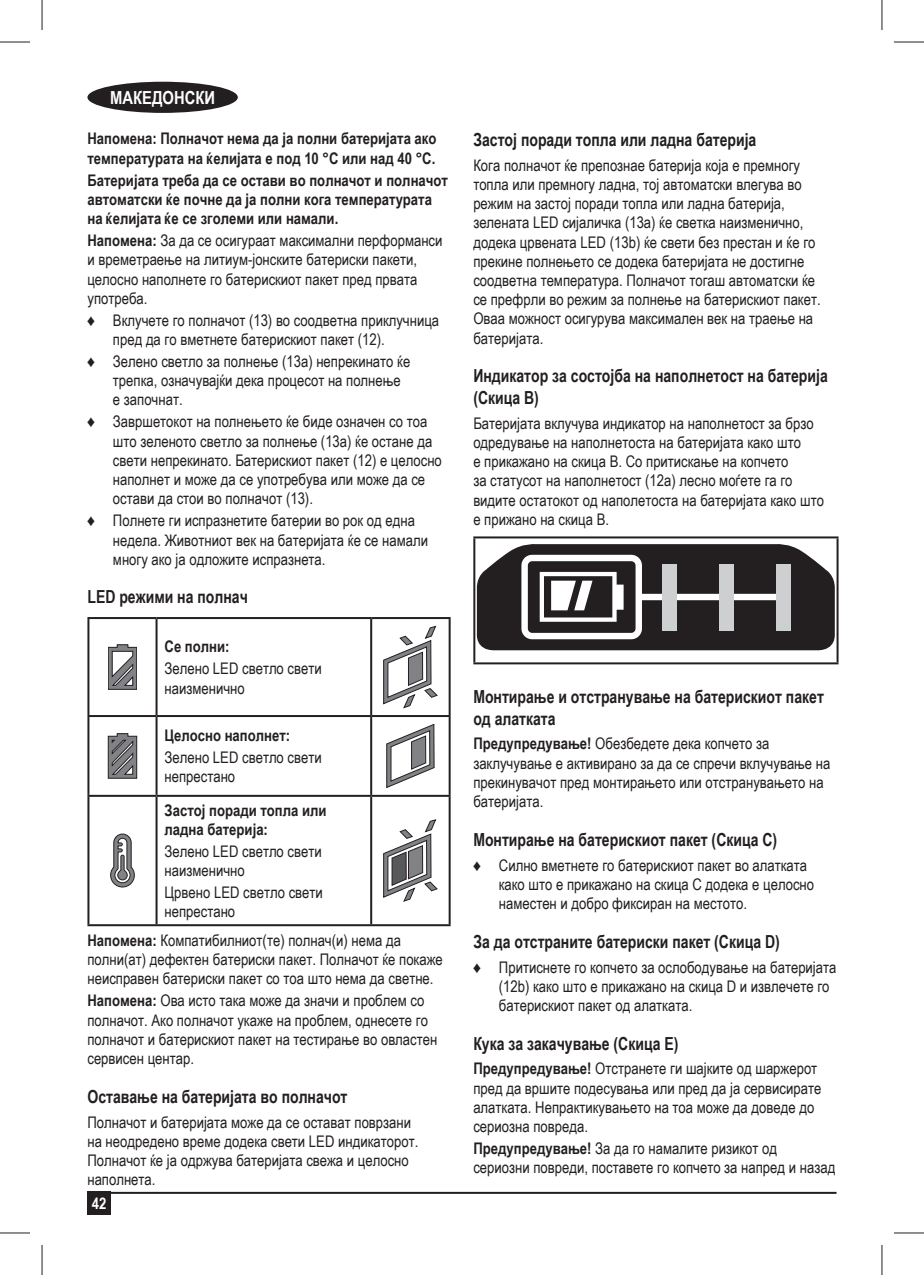
<style>
.page{position:relative;width:924px;height:1275px;background:#fff}
.page>*{position:absolute;margin:0;border:0;box-sizing:border-box;transform-origin:0 0}
.t1{font:700 18px/21.6px "Arial Narrow";color:#231f20;scale:.95 1}
.t2{font:700 18px "Arial Narrow";color:#fff}
.t3{font:16px/19.2px "Arial Narrow";color:#231f20}
.t4{font:700 16px/19.2px "Arial Narrow";color:#231f20}
.t5{font:700 16px "Arial Narrow";color:#fff}
.s1{font-weight:700}
</style>
<div class="page">
<div style="left:87px;top:82px;width:151px;height:31px;background:#231f20;border-radius:50%"></div>
<div style="left:87px;top:1191px;width:24px;height:24px;background:#231f20"></div>
<hr style="left:87px;top:1191px;width:749px;height:2px;background:#231f20">
<hr style="left:87px;top:617px;width:69px;height:2px;background:#231f20">
<hr style="left:87px;top:619px;width:2px;height:96px;background:#231f20">
<hr style="left:156px;top:617px;width:215px;height:2px;background:#231f20">
<hr style="left:155px;top:619px;width:2px;height:96px;background:#231f20">
<hr style="left:371px;top:617px;width:79px;height:2px;background:#231f20">
<hr style="left:370px;top:619px;width:2px;height:96px;background:#231f20">
<hr style="left:448px;top:619px;width:2px;height:96px;background:#231f20">
<hr style="left:87px;top:715px;width:69px;height:2px;background:#231f20">
<hr style="left:87px;top:717px;width:2px;height:78px;background:#231f20">
<hr style="left:156px;top:715px;width:215px;height:2px;background:#231f20">
<hr style="left:155px;top:717px;width:2px;height:78px;background:#231f20">
<hr style="left:371px;top:715px;width:79px;height:2px;background:#231f20">
<hr style="left:370px;top:717px;width:2px;height:78px;background:#231f20">
<hr style="left:448px;top:717px;width:2px;height:78px;background:#231f20">
<hr style="left:87px;top:795px;width:69px;height:2px;background:#231f20">
<hr style="left:87px;top:797px;width:2px;height:127px;background:#231f20">
<hr style="left:156px;top:795px;width:215px;height:2px;background:#231f20">
<hr style="left:155px;top:797px;width:2px;height:127px;background:#231f20">
<hr style="left:371px;top:795px;width:79px;height:2px;background:#231f20">
<hr style="left:370px;top:797px;width:2px;height:127px;background:#231f20">
<hr style="left:448px;top:797px;width:2px;height:127px;background:#231f20">
<hr style="left:87px;top:924px;width:363px;height:2px;background:#231f20">
<svg style="left:108px;top:644px;width:29px;height:45px"></svg>
<svg style="left:383px;top:626px;width:54px;height:82px"></svg>
<svg style="left:108px;top:733px;width:29px;height:45px"></svg>
<svg style="left:386px;top:724px;width:48px;height:64px"></svg>
<svg style="left:110px;top:834px;width:24px;height:53px"></svg>
<svg style="left:383px;top:819px;width:54px;height:83px"></svg>
<hr style="left:473px;top:536px;width:365px;height:2px;background:#231f20">
<hr style="left:473px;top:538px;width:2px;height:124px;background:#231f20">
<hr style="left:836px;top:538px;width:2px;height:124px;background:#231f20">
<hr style="left:473px;top:662px;width:365px;height:2px;background:#231f20">
<svg style="left:476px;top:544px;width:358px;height:106px"></svg>
<div style="left:662px;top:564px;width:14px;height:67px;background:#cecfd1"></div>
<div style="left:719px;top:564px;width:14px;height:67px;background:#cecfd1"></div>
<div style="left:775px;top:564px;width:14px;height:67px;background:#cecfd1"></div>
<hr style="left:0;top:42px;width:30px;height:1px;background:#231f20">
<hr style="left:893px;top:42px;width:30px;height:1px;background:#231f20">
<hr style="left:0;top:1232px;width:30px;height:1px;background:#231f20">
<hr style="left:893px;top:1232px;width:30px;height:1px;background:#231f20">
<hr style="left:42px;top:0;width:1px;height:30px;background:#231f20">
<hr style="left:42px;top:1245px;width:1px;height:30px;background:#231f20">
<hr style="left:881px;top:0;width:1px;height:30px;background:#231f20">
<hr style="left:881px;top:1245px;width:1px;height:30px;background:#231f20">
<p class="t2" style="left:110px;top:87px;width:106px">МАКЕДОНСКИ</p>
<p class="t4" style="left:87px;top:129px;width:350px">Напомена: Полначот нема да ја полни батеријата ако температурата на ќелијата е под 10 °C или над 40 °C.</p>
<p class="t4" style="left:87px;top:170px;width:362px">Батеријата треба да се остави во полначот и полначот автоматски ќе почне да ја полни кога температурата на ќелијата ќе се зголеми или намали.</p>
<p class="t3" style="left:87px;top:231px;width:356px"><span class="s1">Напомена:</span> За да се осигураат максимални перформанси и времетраење на литиум-јонските батериски пакети, целосно наполнете го батерискиот пакет пред првата употреба.</p>
<p class="t3" style="left:113px;top:310px;width:327px;text-indent:-26px">♦ Вклучете го полначот (13) во соодветна приклучница пред да го вметнете батерискиот пакет (12).</p>
<p class="t3" style="left:113px;top:352px;width:299px;text-indent:-26px">♦ Зелено светло за полнење (13a) непрекинато ќе трепка, означувајќи дека процесот на полнење е започнат.</p>
<p class="t3" style="left:113px;top:412px;width:330px;text-indent:-26px">♦ Завршетокот на полнењето ќе биде означен со тоа што зеленото светло за полнење (13a) ќе остане да свети непрекинато. Батерискиот пакет (12) е целосно наполнет и може да се употребува или може да се остави да стои во полначот (13).</p>
<p class="t3" style="left:113px;top:511px;width:316px;text-indent:-26px">♦ Полнете ги испразнетите батерии во рок од една недела. Животниот век на батеријата ќе се намали многу ако ја одложите испразнета.</p>
<p class="t1" style="left:87px;top:586px;width:170px">LED режими на полнач</p>
<p class="t4" style="left:164px;top:637px;width:67px">Се полни:</p>
<p class="t3" style="left:164px;top:659px;width:159px">Зелено LED светло свети наизменично</p>
<p class="t4" style="left:164px;top:725px;width:127px">Целосно наполнет:</p>
<p class="t3" style="left:164px;top:748px;width:159px">Зелено LED светло свети непрестано</p>
<p class="t4" style="left:164px;top:800px;width:163px">Застој поради топла или ладна батерија:</p>
<p class="t3" style="left:164px;top:841px;width:159px">Зелено LED светло свети наизменично</p>
<p class="t3" style="left:164px;top:882px;width:160px">Црвено LED светло свети непрестано</p>
<p class="t3" style="left:87px;top:930px;width:356px"><span class="s1">Напомена:</span> Компатибилниот(те) полнач(и) нема да полни(ат) дефектен батериски пакет. Полначот ќе покаже неисправен батериски пакет со тоа што нема да светне.</p>
<p class="t3" style="left:87px;top:991px;width:351px"><span class="s1">Напомена:</span> Ова исто така може да значи и проблем со полначот. Ако полначот укаже на проблем, однесете го полначот и батерискиот пакет на тестирање во овластен сервисен центар.</p>
<p class="t1" style="left:87px;top:1085px;width:275px">Оставање на батеријата во полначот</p>
<p class="t3" style="left:87px;top:1112px;width:332px">Полначот и батеријата може да се остават поврзани на неодредено време додека свети LED индикаторот.<br>Полначот ќе ја одржува батеријата свежа и целосно наполнета.</p>
<p class="t5" style="left:92px;top:1194px;width:16px">42</p>
<p class="t1" style="left:473px;top:128px;width:299px">Застој поради топла или ладна батерија</p>
<p class="t3" style="left:473px;top:155px;width:348px">Кога полначот ќе препознае батерија која е премногу топла или премногу ладна, тој автоматски влегува во режим на застој поради топла или ладна батерија, зелената LED сијаличка (13a) ќе светка наизменично, додека црвената LED (13b) ќе свети без престан и ќе го прекине полнењето се додека батеријата не достигне соодветна температура. Полначот тогаш автоматски ќе се префрли во режим за полнење на батерискиот пакет.<br>Оваа можност осигурува максимален век на траење на батеријата.</p>
<p class="t1" style="left:473px;top:365px;width:374px">Индикатор за состојба на наполнетост на батерија (Скица B)</p>
<p class="t3" style="left:473px;top:413px;width:352px">Батеријата вклучува индикатор на наполнетост за брзо одредување на наполнетоста на батеријата како што<br>е прикажано на скица B. Со притискање на копчето<br>за статусот на наполнетост (12a) лесно моѓете га го видите остатокот од наполетоста на батеријата како што е прижано на скица B.</p>
<p class="t1" style="left:473px;top:685px;width:370px">Монтирање и отстранување на батерискиот пакет од алатката</p>
<p class="t3" style="left:473px;top:734px;width:358px"><span class="s1">Предупредување!</span> Обезбедете дека копчето за заклучување е активирано за да се спречи вклучување на прекинувачот пред монтирањето или отстранувањето на батеријата.</p>
<p class="t1" style="left:473px;top:828px;width:321px">Монтирање на батерискиот пакет (Скица С)</p>
<p class="t3" style="left:498px;top:855px;width:316px;text-indent:-26px">♦ Силно вметнете го батерискиот пакет во алатката како што е прикажано на скица C додека е целосно наместен и добро фиксиран на местото.</p>
<p class="t1" style="left:473px;top:930px;width:324px">За да отстраните батериски пакет (Скица D)</p>
<p class="t3" style="left:498px;top:957px;width:339px;text-indent:-26px">♦ Притиснете го копчето за ослободување на батеријата (12b) како што е прикажано на скица D и извлечете го батерискиот пакет од алатката.</p>
<p class="t1" style="left:473px;top:1032px;width:217px">Кука за закачување (Скица E)</p>
<p class="t3" style="left:473px;top:1059px;width:349px"><span class="s1">Предупредување!</span> Отстранете ги шајките од шаржерот пред да вршите подесувања или пред да ја сервисирате алатката. Непрактикувањето на тоа може да доведе до сериозна повреда.</p>
<p class="t3" style="left:473px;top:1138px;width:363px"><span class="s1">Предупредување!</span> За да го намалите ризикот од сериозни повреди, поставете го копчето за напред и назад</p>
</div>
